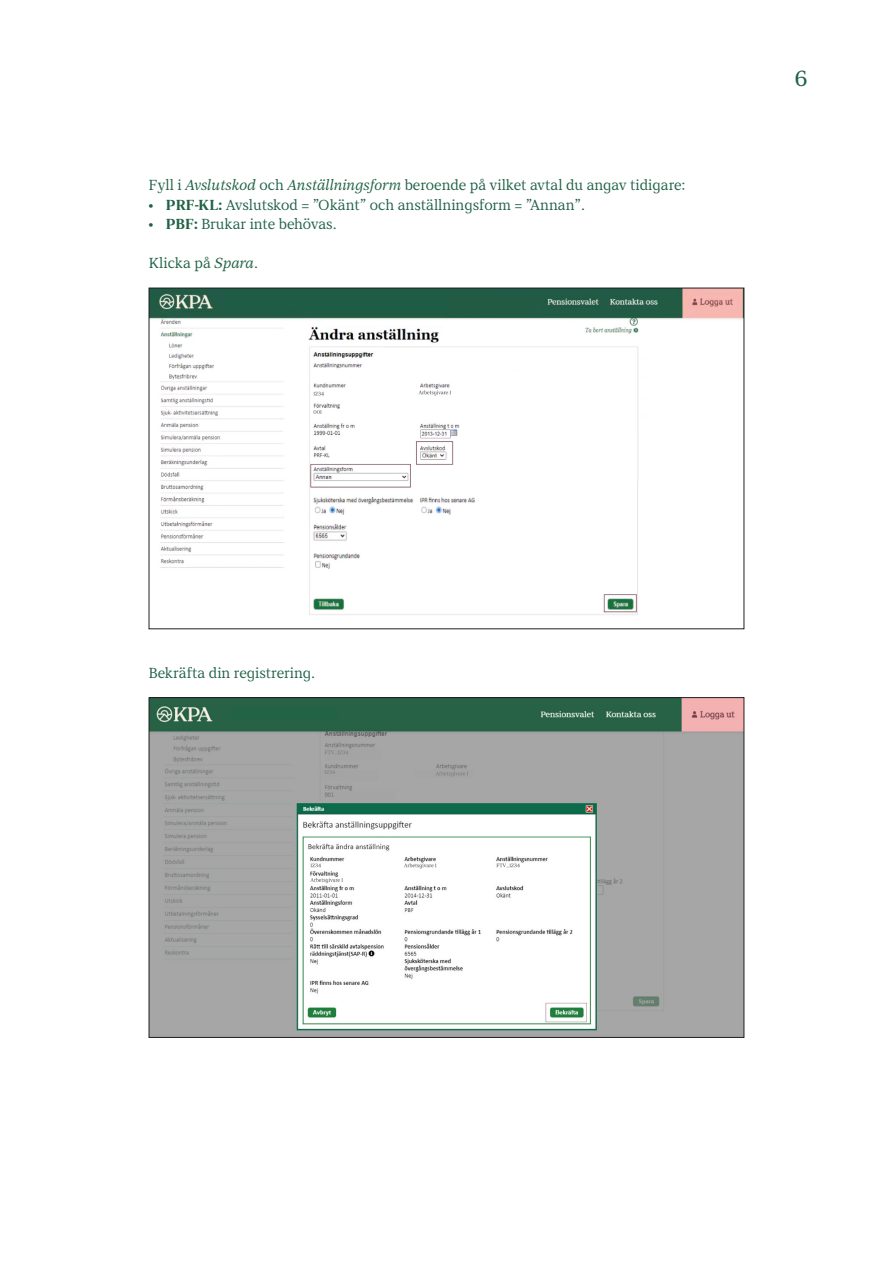
<style>
.page{position:relative;width:893px;height:1263px;background:#fff}
.page>*{position:absolute;margin:0;border:0;box-sizing:border-box;transform-origin:0 0}
.t1{font:22.5px "KPA";color:#216247}
.Brödtext_10_13{font:15px "KPA";color:#216247}
.Brödtext_nytt_stycke_10_13{font:15px "KPA";color:#216247}
.s1{font-style:italic}
.s2{font-weight:700}
</style>
<div class="page">
<img style="left:151px;top:290px;width:591px;height:325px">
<img style="left:151px;top:699px;width:591px;height:336px">
<p class="Brödtext_10_13" style="left:149px;top:176px;width:538px">Fyll i <span class="s1">Avslutskod</span> och <span class="s1">Anställningsform</span> beroende på vilket avtal du angav tidigare:</p>
<p class="Brödtext_10_13" style="left:149px;top:196px;width:438px"><span class="s2">• PRF-KL:</span> Avslutskod = ”Okänt” och anställningsform = ”Annan”.</p>
<p class="Brödtext_10_13" style="left:149px;top:215px;width:189px"><span class="s2">• PBF:</span> Brukar inte behövas.</p>
<p class="Brödtext_nytt_stycke_10_13" style="left:149px;top:254px;width:111px">Klicka på <span class="s1">Spara</span>.</p>
<h1 class="t1" style="left:794px;top:65px;width:15px">6</h1>
<p class="Brödtext_10_13" style="left:149px;top:664px;width:168px">Bekräfta din registrering.</p>
</div>
